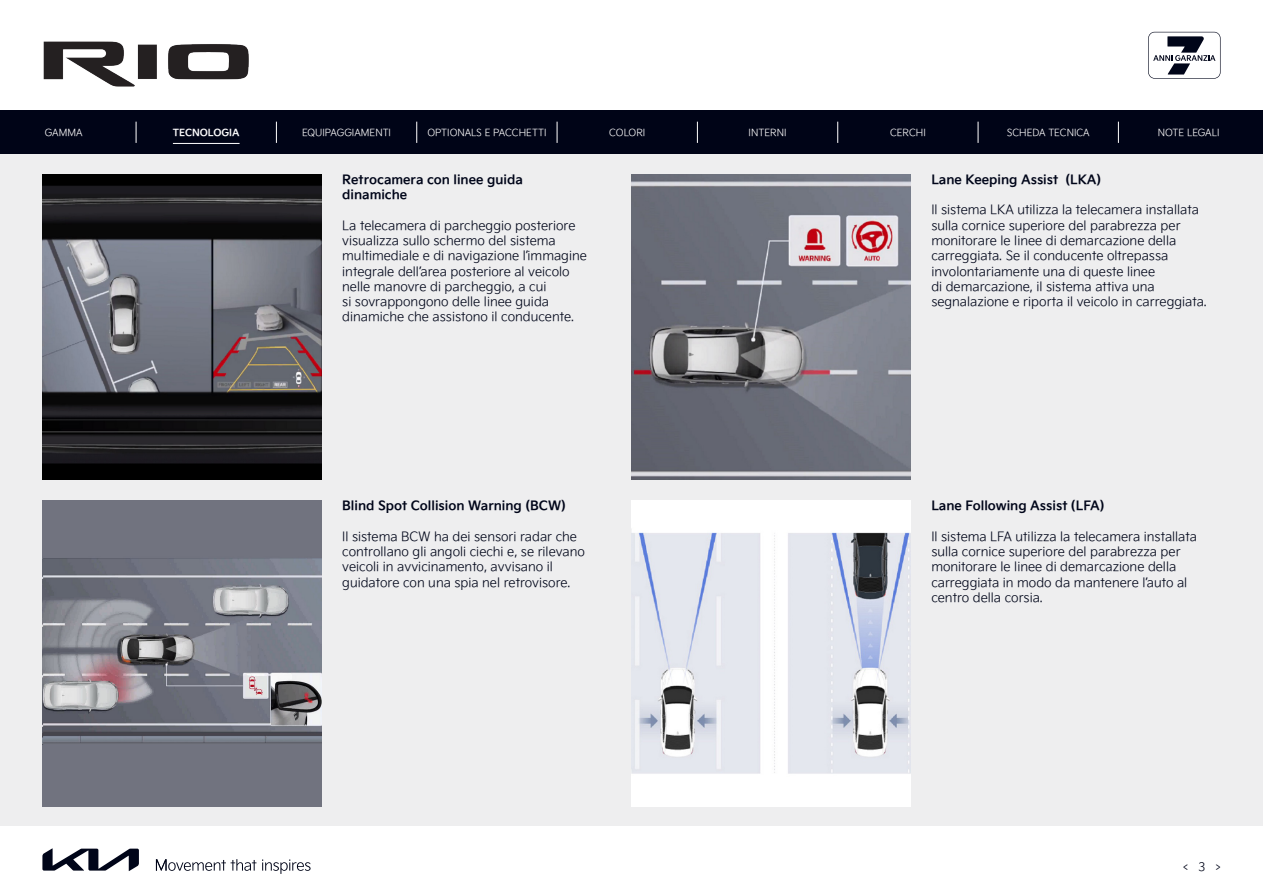
<style>
.page{position:relative;width:1263px;height:893px;background:#fff}
.page>*{position:absolute;margin:0;border:0;box-sizing:border-box;transform-origin:0 0}
.testo{font:12.75px/15.3px "Kia Signature OTF Light";color:#000519}
.titolino{font:12.75px/15.3px "Kia Signature OTF Bold";color:#000519}
.t1{font:12px "Kia Signature OTF Light";color:#000519}
.menu{font:9.75px "Kia Signature OTF Light";color:#fff}
.menu_attivo{font:9.75px "Kia Signature OTF Bold";color:#fff}
</style>
<div class="page">
<div style="left:0;top:110px;width:1263px;height:716px;background:#eeeeef"></div>
<svg style="left:42px;top:848px;width:97px;height:23px"></svg>
<svg style="left:262px;top:859px;width:49px;height:15px"></svg>
<svg style="left:156px;top:859px;width:100px;height:12px"></svg>
<svg style="left:1148px;top:32px;width:72px;height:47px"></svg>
<div style="left:0;top:110px;width:1263px;height:44px;background:#000519"></div>
<img style="left:43px;top:41px;width:206px;height:46px">
<img style="left:42px;top:174px;width:279px;height:305px">
<img style="left:631px;top:174px;width:279px;height:305px">
<img style="left:42px;top:501px;width:279px;height:306px">
<img style="left:631px;top:501px;width:279px;height:306px">
<svg style="left:136px;top:122px;width:1px;height:21px"></svg>
<svg style="left:557px;top:122px;width:1px;height:21px"></svg>
<svg style="left:697px;top:122px;width:1px;height:21px"></svg>
<svg style="left:837px;top:122px;width:1px;height:21px"></svg>
<svg style="left:978px;top:122px;width:1px;height:21px"></svg>
<svg style="left:1118px;top:122px;width:1px;height:21px"></svg>
<svg style="left:276px;top:122px;width:1px;height:21px"></svg>
<svg style="left:416px;top:122px;width:1px;height:21px"></svg>
<hr style="left:173px;top:143px;width:67px;height:1px;background:#fff">
<p class="menu" style="left:45px;top:125px;width:39px">GAMMA</p>
<p class="menu_attivo" style="left:173px;top:125px;width:68px">TECNOLOGIA</p>
<p class="menu" style="left:302px;top:125px;width:91px">EQUIPAGGIAMENTI</p>
<p class="menu" style="left:427px;top:125px;width:121px">OPTIONALS E PACCHETTI</p>
<p class="menu" style="left:609px;top:125px;width:38px">COLORI</p>
<p class="menu" style="left:749px;top:125px;width:39px">INTERNI</p>
<p class="menu" style="left:890px;top:125px;width:37px">CERCHI</p>
<p class="menu" style="left:1007px;top:125px;width:84px">SCHEDA TECNICA</p>
<p class="menu" style="left:1158px;top:125px;width:63px">NOTE LEGALI</p>
<p class="titolino" style="left:342px;top:171px;width:182px">Retrocamera con linee guida dinamiche</p>
<p class="testo" style="left:342px;top:217px;width:246px">La telecamera di parcheggio posteriore visualizza sullo schermo del sistema multimediale e di navigazione l’immagine integrale dell’area posteriore al veicolo nelle manovre di parcheggio, a cui<br>si sovrappongono delle linee guida dinamiche che assistono il conducente.</p>
<p class="titolino" style="left:342px;top:497px;width:225px">Blind Spot Collision Warning (BCW)</p>
<p class="testo" style="left:342px;top:528px;width:244px">Il sistema BCW ha dei sensori radar che controllano gli angoli ciechi e, se rilevano veicoli in avvicinamento, avvisano il guidatore con una spia nel retrovisore.</p>
<p class="titolino" style="left:931px;top:171px;width:171px">Lane Keeping Assist (LKA)</p>
<p class="testo" style="left:931px;top:201px;width:277px">Il sistema LKA utilizza la telecamera installata sulla cornice superiore del parabrezza per monitorare le linee di demarcazione della carreggiata. Se il conducente oltrepassa involontariamente una di queste linee<br>di demarcazione, il sistema attiva una segnalazione e riporta il veicolo in carreggiata.</p>
<p class="titolino" style="left:931px;top:497px;width:175px">Lane Following Assist (LFA)</p>
<p class="testo" style="left:931px;top:528px;width:267px">Il sistema LFA utilizza la telecamera installata sulla cornice superiore del parabrezza per monitorare le linee di demarcazione della carreggiata in modo da mantenere l’auto al centro della corsia.</p>
<p class="t1" style="left:1183px;top:858px;width:39px">&lt; 3 &gt;</p>
</div>
